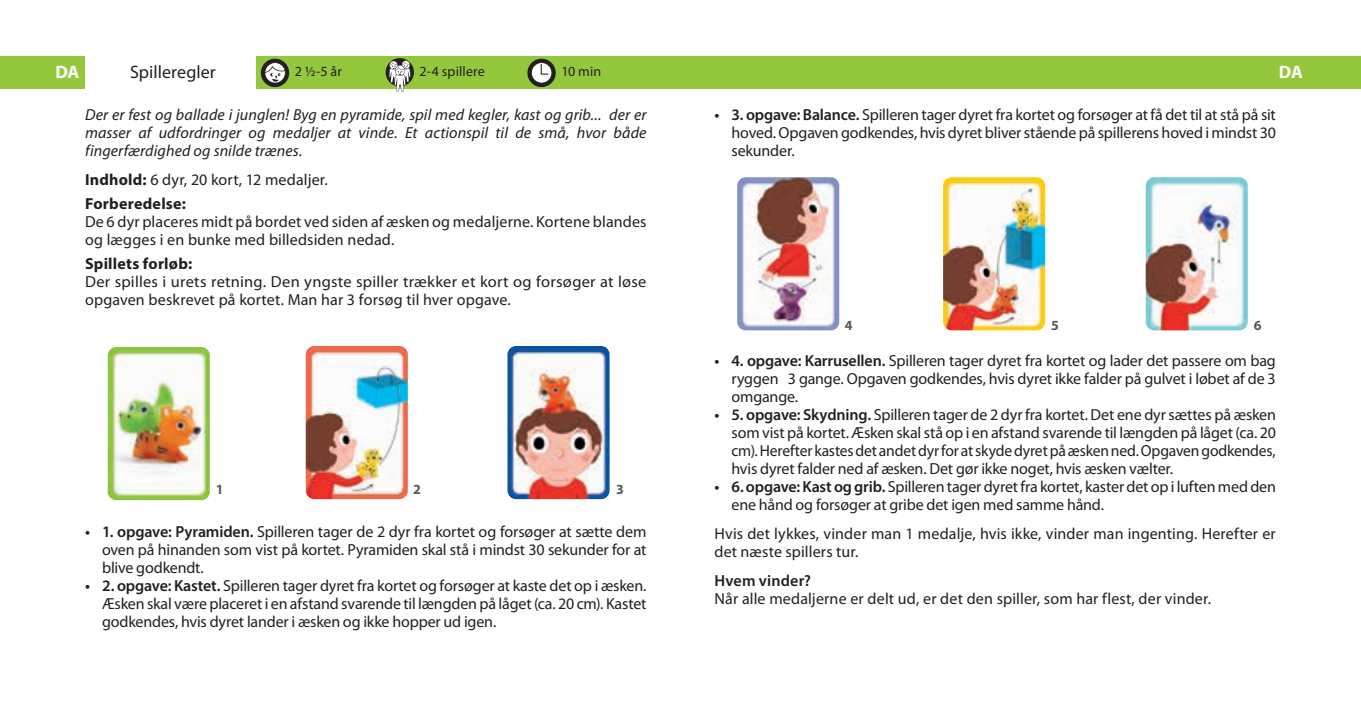
<style>
.page{position:relative;width:1361px;height:709px;background:#fff}
.page>*{position:absolute;margin:0;border:0;box-sizing:border-box;transform-origin:0 0}
.t1{font:18px "Myriad Pro";letter-spacing:.005em;color:#231f20}
.t2{font:700 18px "Myriad Pro";color:#fff}
.t3{font:16px/18px "Myriad Pro";color:#231f20}
.t4{font:italic 16px/18px "Myriad Pro";letter-spacing:.005em;color:#231f20;text-align:justify}
.t5{font:700 16px "Myriad Pro";letter-spacing:.015em;color:#231f20}
.t6{font:600 16px "Myriad Pro";letter-spacing:.01em;color:#231f20}
.t7{font:14px "Myriad Pro";letter-spacing:.01em;color:#231f20}
.t8{font:700 14px "Myriad Pro";color:#57585a}
.s1{font-weight:700}
.s2{font-weight:600}
</style>
<div class="page">
<div style="left:680px;top:57px;width:681px;height:32px;background:#94c83c"></div>
<div style="left:0;top:57px;width:680px;height:32px;background:#94c83c"></div>
<img style="left:108px;top:347px;width:102px;height:153px">
<img style="left:306px;top:346px;width:102px;height:153px">
<img style="left:507px;top:346px;width:102px;height:153px">
<img style="left:737px;top:177px;width:102px;height:153px">
<img style="left:943px;top:177px;width:102px;height:153px">
<img style="left:1145px;top:177px;width:102px;height:153px">
<div style="left:85px;top:53px;width:170px;height:40px;background:#fff"></div>
<div style="left:261px;top:59px;width:28px;height:28px;background:#231f20;border-radius:50%"></div>
<svg style="left:264px;top:62px;width:22px;height:21px"></svg>
<svg style="left:386px;top:58px;width:28px;height:28px"></svg>
<svg style="left:389px;top:61px;width:21px;height:31px"></svg>
<div style="left:527px;top:59px;width:29px;height:28px;background:#231f20;border-radius:50%"></div>
<svg style="left:531px;top:62px;width:21px;height:21px"></svg>
<p class="t2" style="left:55px;top:60px;width:26px">DA</p>
<p class="t1" style="left:130px;top:60px;width:87px">Spilleregler</p>
<p class="t7" style="left:295px;top:63px;width:49px">2 ½-5 år</p>
<p class="t7" style="left:420px;top:63px;width:67px">2-4 spillere</p>
<p class="t7" style="left:561px;top:63px;width:41px">10 min</p>
<p class="t2" style="left:1278px;top:60px;width:26px">DA</p>
<p class="t4" style="left:85px;top:105px;width:563px">Der er fest og ballade i junglen! Byg en pyramide, spil med kegler, kast og grib... der er masser af udfordringer og medaljer at vinde. Et actionspil til de små, hvor både fingerfærdighed og snilde trænes.</p>
<p class="t3" style="left:85px;top:168px;width:244px;line-height:23.6px"><span class="s1">Indhold:</span> 6 dyr, 20 kort, 12 medaljer.<br><span class="s1">Forberedelse:</span></p>
<p class="t3" style="left:85px;top:212px;width:563px">De 6 dyr placeres midt på bordet ved siden af æsken og medaljerne. Kortene blandes og lægges i en bunke med billedsiden nedad.</p>
<p class="t5" style="left:85px;top:253px;width:109px">Spillets forløb:</p>
<p class="t3" style="left:85px;top:272px;width:563px">Der spilles i urets retning. Den yngste spiller trækker et kort og forsøger at løse opgaven beskrevet på kortet. Man har 3 forsøg til hver opgave.</p>
<p class="t3" style="left:731px;top:105px;width:546px;text-align:justify;text-indent:-17px"><span class="s2">• 3. opgave: Balance.</span> Spilleren tager dyret fra kortet og forsøger at få det til at stå på sit hoved. Opgaven godkendes, hvis dyret bliver stående på spillerens hoved i mindst 30 sekunder.</p>
<p class="t8" style="left:216px;top:480px;width:9px">1</p>
<p class="t8" style="left:413px;top:480px;width:9px">2</p>
<p class="t8" style="left:616px;top:480px;width:9px">3</p>
<p class="t3" style="left:102px;top:522px;width:546px;text-align:justify;text-indent:-17px"><span class="s2">• 1. opgave: Pyramiden.</span> Spilleren tager de 2 dyr fra kortet og forsøger at sætte dem oven på hinanden som vist på kortet. Pyramiden skal stå i mindst 30 sekunder for at blive godkendt.</p>
<p class="t3" style="left:102px;top:576px;width:546px;text-align:justify;text-indent:-17px"><span class="s2">• 2. opgave: Kastet.</span> Spilleren tager dyret fra kortet og forsøger at kaste det op i æsken.<br>Æsken skal være placeret i en afstand svarende til længden på låget (ca. 20 cm). Kastet godkendes, hvis dyret lander i æsken og ikke hopper ud igen.</p>
<p class="t8" style="left:845px;top:316px;width:9px">4</p>
<p class="t8" style="left:1051px;top:316px;width:9px">5</p>
<p class="t8" style="left:1253px;top:316px;width:9px">6</p>
<p class="t3" style="left:731px;top:351px;width:546px;text-align:justify;text-indent:-17px"><span class="s2">• 4. opgave: Karrusellen.</span> Spilleren tager dyret fra kortet og lader det passere om bag ryggen 3 gange. Opgaven godkendes, hvis dyret ikke falder på gulvet i løbet af de 3 omgange.</p>
<p class="t3" style="left:731px;top:405px;width:546px;text-align:justify;text-indent:-17px"><span class="s2">• 5. opgave: Skydning.</span> Spilleren tager de 2 dyr fra kortet. Det ene dyr sættes på æsken som vist på kortet. Æsken skal stå op i en afstand svarende til længden på låget (ca. 20 cm). Herefter kastes det andet dyr for at skyde dyret på æsken ned. Opgaven godkendes, hvis dyret falder ned af æsken. Det gør ikke noget, hvis æsken vælter.</p>
<p class="t3" style="left:731px;top:477px;width:546px;text-indent:-17px"><span class="s2">• 6. opgave: Kast og grib.</span> Spilleren tager dyret fra kortet, kaster det op i luften med den ene hånd og forsøger at gribe det igen med samme hånd.</p>
<p class="t3" style="left:714px;top:524px;width:563px">Hvis det lykkes, vinder man 1 medalje, hvis ikke, vinder man ingenting. Herefter er det næste spillers tur.</p>
<p class="t6" style="left:714px;top:571px;width:98px">Hvem vinder?</p>
<p class="t3" style="left:714px;top:589px;width:498px">Når alle medaljerne er delt ud, er det den spiller, som har flest, der vinder.</p>
</div>
